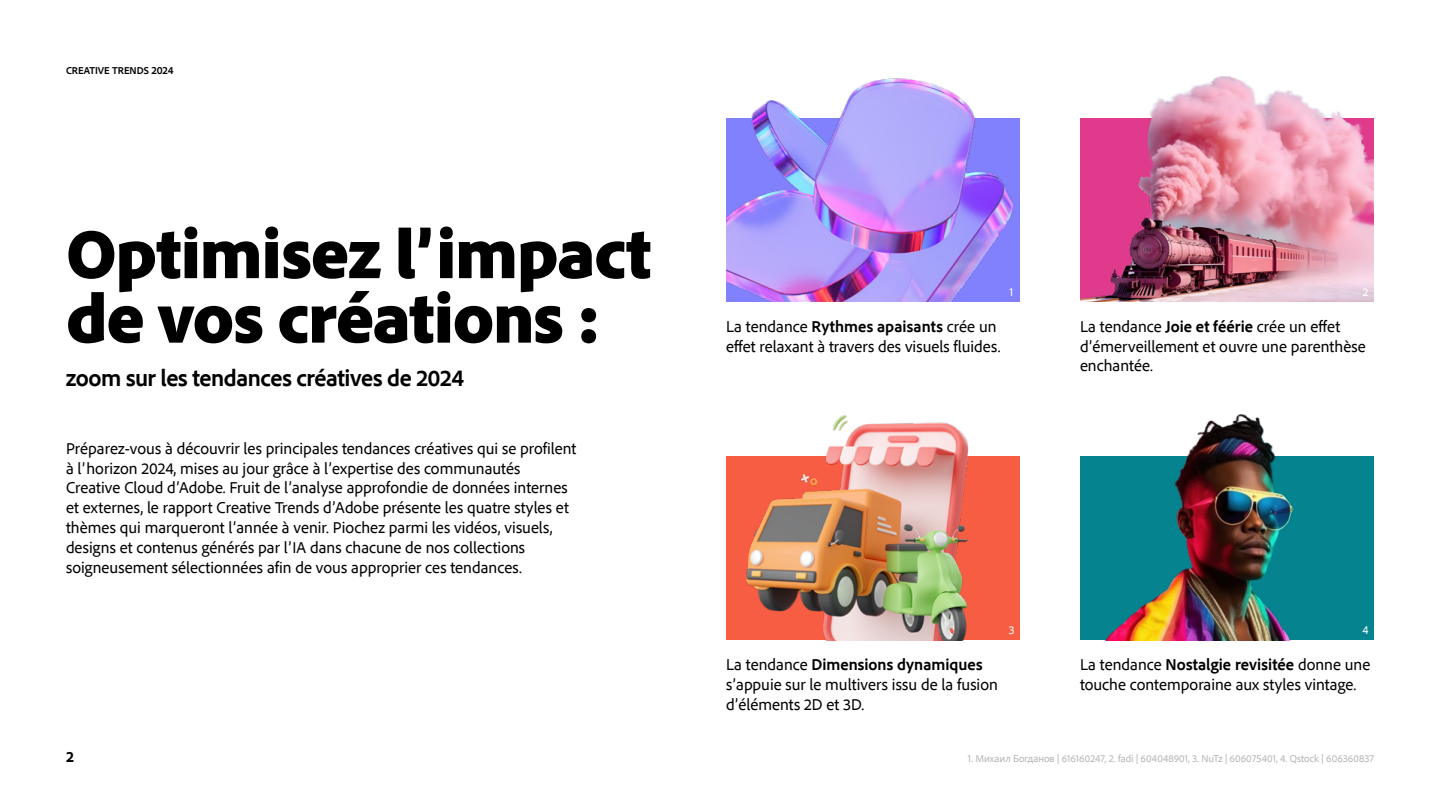
<style>
.page{position:relative;width:1440px;height:810px;background:#fff}
.page>*{position:absolute;margin:0;border:0;box-sizing:border-box;transform-origin:0 0}
.Headline{font:900 72px/64.5px "Adobe Clean";letter-spacing:-.02em;color:#000}
.Subhead{font:700 24px "Adobe Clean";letter-spacing:-.02em;color:#000}
.Body{font:16.5px/19.8px "Adobe Clean";color:#000}
.t1{font:800 15px "Adobe Clean";color:#000}
.t2{font:12px "Adobe Clean";color:#fff}
.t3{font:10.5px "Adobe Clean";letter-spacing:.005em;color:#b6b6b6}
.t4{font:700 10.5px "Adobe Clean";color:#000}
.s1{font-weight:700}
</style>
<div class="page">
<img style="left:726px;top:78px;width:294px;height:223px">
<img style="left:1080px;top:76px;width:294px;height:226px">
<img style="left:1080px;top:414px;width:294px;height:226px">
<img style="left:726px;top:415px;width:294px;height:225px">
<p class="t4" style="left:66px;top:63px;width:109px">CREATIVE TRENDS 2024</p>
<p class="Headline" style="left:66px;top:219px;width:587px">Optimisez l’impact de vos créations :</p>
<p class="Subhead" style="left:66px;top:362px;width:400px">zoom sur les tendances créatives de 2024</p>
<p class="Body" style="left:66px;top:438px;width:512px">Préparez-vous à découvrir les principales tendances créatives qui se profilent à l’horizon 2024, mises au jour grâce à l’expertise des communautés Creative Cloud d’Adobe. Fruit de l’analyse approfondie de données internes et externes, le rapport Creative Trends d’Adobe présente les quatre styles et thèmes qui marqueront l’année à venir. Piochez parmi les vidéos, visuels, designs et contenus générés par l’IA dans chacune de nos collections soigneusement sélectionnées afin de vous approprier ces tendances.</p>
<p class="Body" style="left:726px;top:316px;width:276px">La tendance <span class="s1">Rythmes apaisants</span> crée un effet relaxant à travers des visuels fluides.</p>
<p class="t2" style="left:1010px;top:284px;width:5px">1</p>
<p class="t2" style="left:1363px;top:284px;width:7px">2</p>
<p class="Body" style="left:1080px;top:316px;width:287px">La tendance <span class="s1">Joie et féérie</span> crée un effet d’émerveillement et ouvre une parenthèse enchantée.</p>
<p class="Body" style="left:726px;top:654px;width:273px">La tendance <span class="s1">Dimensions dynamiques </span>s’appuie sur le multivers issu de la fusion d’éléments 2D et 3D.</p>
<p class="t2" style="left:1009px;top:623px;width:7px">3</p>
<p class="t2" style="left:1363px;top:623px;width:8px">4</p>
<p class="Body" style="left:1080px;top:654px;width:292px">La tendance <span class="s1">Nostalgie revisitée</span> donne une touche contemporaine aux styles vintage.</p>
<p class="t1" style="left:66px;top:747px;width:9px">2</p>
<p class="t3" style="left:968px;top:752px;width:408px">1. Михаил Богданов | 616160247, 2. fadi | 604048901, 3. NuTz | 606075401, 4. Qstock | 606360837</p>
</div>
